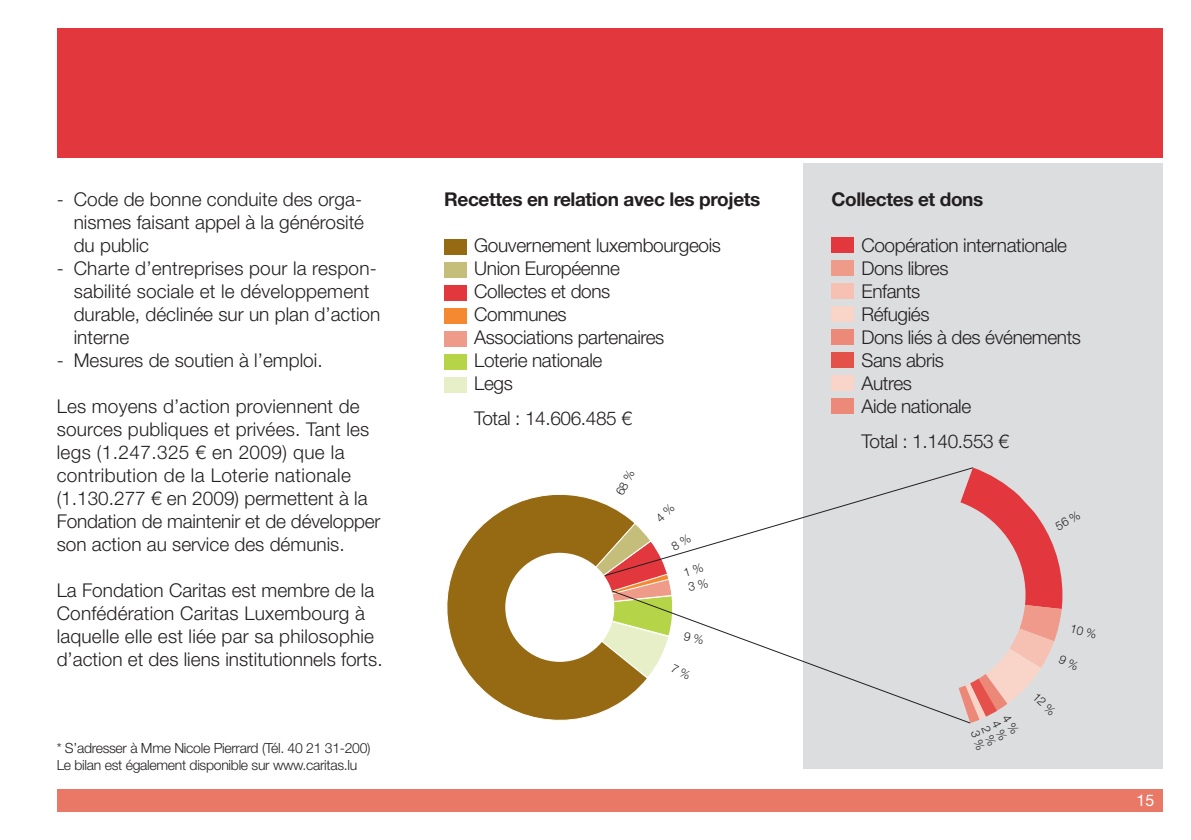
<style>
.page{position:relative;width:1191px;height:840px;background:#fff}
.page>*{position:absolute;margin:0;border:0;box-sizing:border-box;transform-origin:0 0}
.TXT_9_5pt_LIGHT{font:300 19px/23px "Helvetica Neue LT Std";color:#231f20}
.TXT_9_5pt_LIGHT-2{font:300 19px "Helvetica Neue LT Std";letter-spacing:-.02em;color:#231f20}
.BULLETS{font:300 19px/23px "Helvetica Neue LT Std";color:#231f20;text-align:justify}
.TXT_9_5pt_LIGHT-3{font:700 19px "Helvetica Neue LT Std";letter-spacing:-.02em;color:#231f20}
.TITLE_HIGHLIGHT{font:16px "Helvetica Neue LT Std";color:#fff}
.TXT_9_5pt_LIGHT-4{font:300 14px/16.8px "Helvetica Neue LT Std";letter-spacing:-.02em;color:#231f20}
</style>
<div class="page">
<div style="left:57px;top:28px;width:1105px;height:130px;background:#e1373d"></div>
<div style="left:57px;top:789px;width:1105px;height:22px;background:#ea7867"></div>
<div style="left:803px;top:163px;width:359px;height:605px;background:#dcdddf"></div>
<div style="left:445px;top:239px;width:22px;height:16px;background:#956a13"></div>
<div style="left:445px;top:308px;width:22px;height:16px;background:#f58932"></div>
<div style="left:445px;top:354px;width:22px;height:15px;background:#b6d448"></div>
<div style="left:445px;top:377px;width:22px;height:15px;background:#e6efc7"></div>
<div style="left:445px;top:262px;width:22px;height:16px;background:#c5bd7a"></div>
<div style="left:445px;top:285px;width:22px;height:16px;background:#e1373d"></div>
<div style="left:831px;top:237px;width:22px;height:16px;background:#e1373d"></div>
<div style="left:831px;top:306px;width:22px;height:16px;background:#f9d4c8"></div>
<div style="left:831px;top:283px;width:22px;height:16px;background:#f6c0b2"></div>
<div style="left:831px;top:352px;width:22px;height:15px;background:#e4504a"></div>
<div style="left:831px;top:375px;width:22px;height:15px;background:#f9d4c8"></div>
<div style="left:831px;top:398px;width:22px;height:15px;background:#ed8979"></div>
<div style="left:831px;top:260px;width:22px;height:16px;background:#ef9b8a"></div>
<div style="left:831px;top:329px;width:22px;height:16px;background:#ed8979"></div>
<div style="left:445px;top:331px;width:22px;height:16px;background:#ef9b8a"></div>
<svg style="left:447px;top:494px;width:164px;height:227px"></svg>
<div style="left:505px;top:552px;width:109px;height:109px;background:#fff;border-radius:50%"></div>
<svg style="left:611px;top:625px;width:347px;height:94px"></svg>
<svg style="left:604px;top:471px;width:354px;height:75px"></svg>
<svg style="left:615px;top:471px;width:20px;height:24px"></svg>
<svg style="left:558px;top:503px;width:150px;height:176px"></svg>
<svg style="left:958px;top:467px;width:105px;height:257px"></svg>
<p class="BULLETS" style="left:74px;top:187px;width:292px;text-indent:-17px">- Code de bonne conduite des orga&shy;nismes faisant appel à la générosité du public</p>
<p class="BULLETS" style="left:74px;top:256px;width:308px;text-align:left;text-indent:-17px">- Charte d’entreprises pour la respon&shy;sabilité sociale et le développement durable, déclinée sur un plan d’action interne</p>
<p class="BULLETS" style="left:57px;top:348px;width:267px">- Mesures de soutien à l’emploi.</p>
<p class="TXT_9_5pt_LIGHT" style="left:57px;top:394px;width:325px">Les moyens d’action proviennent de sources publiques et privées. Tant les legs (1.247.325 € en 2009) que la contribution de la Loterie nationale (1.130.277 € en 2009) permettent à la Fondation de maintenir et de développer son action au service des démunis.</p>
<p class="TXT_9_5pt_LIGHT" style="left:57px;top:578px;width:327px">La Fondation Caritas est membre de la Confédération Caritas Luxembourg à laquelle elle est liée par sa philosophie d’action et des liens institutionnels forts.</p>
<p class="TXT_9_5pt_LIGHT-4" style="left:57px;top:738px;width:315px">* S’adresser à Mme Nicole Pierrard (Tél. 40 21 31-200)<br>Le bilan est également disponible sur www.caritas.lu</p>
<p class="TXT_9_5pt_LIGHT-3" style="left:444px;top:187px;width:318px">Recettes en relation avec les projets</p>
<p class="TXT_9_5pt_LIGHT-2" style="left:474px;top:233px;width:248px">Gouvernement luxembourgeois</p>
<p class="TXT_9_5pt_LIGHT-2" style="left:474px;top:256px;width:147px">Union Européenne</p>
<p class="TXT_9_5pt_LIGHT-2" style="left:474px;top:279px;width:138px">Collectes et dons</p>
<p class="TXT_9_5pt_LIGHT-2" style="left:474px;top:302px;width:94px">Communes</p>
<p class="TXT_9_5pt_LIGHT-2" style="left:474px;top:325px;width:192px">Associations partenaires</p>
<p class="TXT_9_5pt_LIGHT-2" style="left:474px;top:348px;width:130px">Loterie nationale</p>
<p class="TXT_9_5pt_LIGHT" style="left:474px;top:371px;width:40px">Legs</p>
<p class="TXT_9_5pt_LIGHT-2" style="left:474px;top:406px;width:159px">Total : 14.606.485 €</p>
<p class="TXT_9_5pt_LIGHT-3" style="left:831px;top:187px;width:153px">Collectes et dons</p>
<p class="TXT_9_5pt_LIGHT-2" style="left:861px;top:233px;width:207px">Coopération internationale</p>
<p class="TXT_9_5pt_LIGHT-2" style="left:861px;top:256px;width:88px">Dons libres</p>
<p class="TXT_9_5pt_LIGHT-2" style="left:861px;top:279px;width:60px">Enfants</p>
<p class="TXT_9_5pt_LIGHT-2" style="left:861px;top:302px;width:70px">Réfugiés</p>
<p class="TXT_9_5pt_LIGHT-2" style="left:861px;top:325px;width:221px">Dons liés à des événements</p>
<p class="TXT_9_5pt_LIGHT-2" style="left:861px;top:348px;width:84px">Sans abris</p>
<p class="TXT_9_5pt_LIGHT" style="left:861px;top:371px;width:52px">Autres</p>
<p class="TXT_9_5pt_LIGHT-2" style="left:861px;top:394px;width:111px">Aide nationale</p>
<p class="TXT_9_5pt_LIGHT-2" style="left:861px;top:429px;width:149px">Total : 1.140.553 €</p>
<p class="TITLE_HIGHLIGHT" style="left:1136px;top:790px;width:19px">15</p>
</div>
